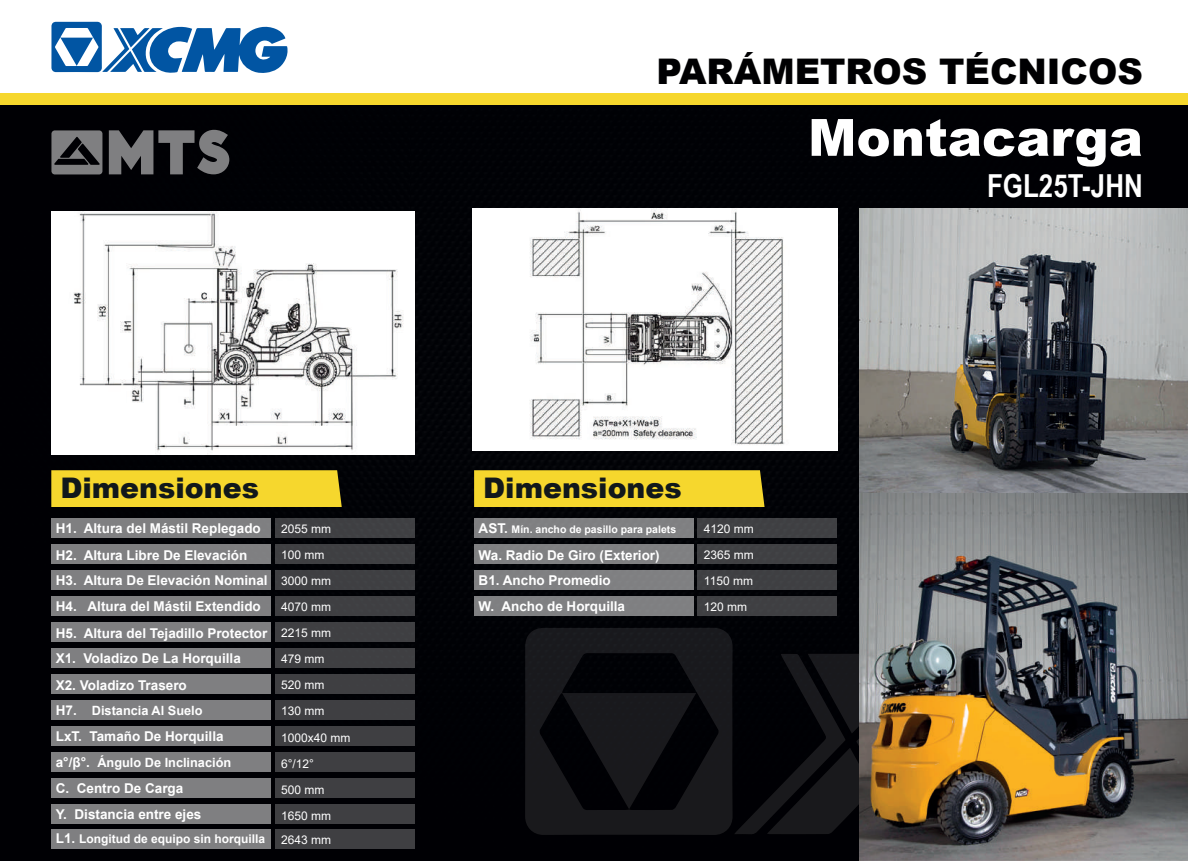
<style>
.page{position:relative;width:1188px;height:861px;background:#fff}
.page>*{position:absolute;margin:0;border:0;box-sizing:border-box;transform-origin:0 0}
.t1{font:900 51.3px "Arial";color:#fff}
.t2{font:900 35.25px "Arial";color:#000002}
.t3{font:700 31.65px "Arial Narrow";color:#fff}
.t4{font:900 28.35px "Arial";color:#11181b}
.t5{font:700 13.5px/25.5px "Arial";color:#fff}
.t6{font:700 12.75px "Arial";color:#fff}
.t7{font:12px/26px "Arial";color:#fff}
.t8{font:700 12px "Arial";color:#fff}
.t9{font:700 10.5px "Arial";color:#fff}
.s1{font-size:13.5px}
</style>
<div class="page">
<div style="left:0;top:104px;width:410px;height:756px;background:#000004"></div>
<div style="left:410px;top:104px;width:777px;height:756px;background:#000105"></div>
<svg style="left:525px;top:627px;width:208px;height:207px;background:#111114"></svg>
<svg style="left:734px;top:646px;width:454px;height:192px;background:#090a0d"></svg>
<div style="left:0;top:41px;width:1188px;height:63px;background:#f6d72d"></div>
<div style="left:0;top:0;width:1188px;height:93px;background:#fff"></div>
<svg style="left:51px;top:22px;width:237px;height:51px"></svg>
<div style="left:51px;top:648px;width:220px;height:19px;background:#7f7f81"></div>
<div style="left:275px;top:518px;width:139px;height:19px;background:#3f4043"></div>
<div style="left:275px;top:544px;width:139px;height:19px;background:#3f3f42"></div>
<div style="left:275px;top:570px;width:139px;height:19px;background:#3f3f42"></div>
<div style="left:275px;top:596px;width:139px;height:19px;background:#3f3f42"></div>
<div style="left:51px;top:470px;width:291px;height:37px;background:#f6d72d"></div>
<div style="left:51px;top:518px;width:220px;height:19px;background:#7f7f81"></div>
<div style="left:51px;top:544px;width:220px;height:19px;background:#7f7f81"></div>
<div style="left:51px;top:570px;width:220px;height:19px;background:#7f7f81"></div>
<div style="left:51px;top:596px;width:220px;height:19px;background:#7f7f81"></div>
<div style="left:51px;top:622px;width:220px;height:19px;background:#7f7f81"></div>
<div style="left:51px;top:674px;width:220px;height:19px;background:#7f7f81"></div>
<div style="left:275px;top:622px;width:139px;height:19px;background:#3f3f42"></div>
<div style="left:51px;top:700px;width:220px;height:19px;background:#7f7f81"></div>
<div style="left:51px;top:726px;width:220px;height:19px;background:#7f7f81"></div>
<div style="left:275px;top:648px;width:139px;height:19px;background:#3f3f42"></div>
<div style="left:275px;top:674px;width:139px;height:19px;background:#3f3f42"></div>
<div style="left:275px;top:700px;width:139px;height:19px;background:#3f3f42"></div>
<div style="left:275px;top:726px;width:139px;height:19px;background:#3f3f42"></div>
<div style="left:51px;top:752px;width:220px;height:19px;background:#7f7f81"></div>
<div style="left:51px;top:778px;width:220px;height:19px;background:#7f7f81"></div>
<div style="left:275px;top:752px;width:139px;height:19px;background:#3f3f42"></div>
<div style="left:275px;top:778px;width:139px;height:19px;background:#3f3f42"></div>
<div style="left:51px;top:804px;width:220px;height:19px;background:#7f7f81"></div>
<div style="left:275px;top:804px;width:139px;height:19px;background:#3f3f42"></div>
<div style="left:51px;top:829px;width:220px;height:19px;background:#7f7f81"></div>
<div style="left:275px;top:829px;width:139px;height:19px;background:#3f3f42"></div>
<div style="left:697px;top:518px;width:140px;height:19px;background:#3f4043"></div>
<div style="left:697px;top:544px;width:140px;height:19px;background:#3f4043"></div>
<div style="left:697px;top:570px;width:140px;height:19px;background:#3f4043"></div>
<div style="left:697px;top:596px;width:140px;height:19px;background:#3f3f42"></div>
<div style="left:474px;top:470px;width:290px;height:37px;background:#f6d72d"></div>
<div style="left:474px;top:518px;width:219px;height:19px;background:#808082"></div>
<div style="left:474px;top:544px;width:219px;height:19px;background:#7f8082"></div>
<div style="left:474px;top:570px;width:219px;height:19px;background:#7f8082"></div>
<div style="left:474px;top:596px;width:219px;height:19px;background:#7f8082"></div>
<img style="left:472px;top:208px;width:366px;height:243px">
<img style="left:51px;top:212px;width:363px;height:242px">
<svg style="left:109px;top:130px;width:120px;height:44px;background:#4f4f52"></svg>
<svg style="left:51px;top:130px;width:51px;height:44px;background:#5d5d5f"></svg>
<img style="left:859px;top:208px;width:329px;height:301px">
<img style="left:859px;top:493px;width:328px;height:366px">
<h3 class="t4" style="left:60px;top:467px;width:200px">Dimensiones</h3>
<p class="t5" style="left:56px;top:514px;width:207px;line-height:27.3px">H1. Altura del Mástil Replegado<br>H2. Altura Libre De Elevación</p>
<p class="t5" style="left:56px;top:567px;width:213px">H3. Altura De Elevación Nominal</p>
<p class="t5" style="left:56px;top:593px;width:213px;line-height:26.8px">H4. Altura del Mástil Extendido<br>H5. Altura del Tejadillo Protector</p>
<p class="t5" style="left:56px;top:645px;width:187px">X1. Voladizo De La Horquilla</p>
<p class="t5" style="left:56px;top:672px;width:133px">X2. Voladizo Trasero</p>
<p class="t6" style="left:56px;top:701px;width:148px"><span class="s1">H7.</span> Distancia Al Suelo</p>
<p class="t5" style="left:56px;top:723px;width:169px">LxT. Tamaño De Horquilla</p>
<p class="t6" style="left:56px;top:752px;width:177px"><span class="s1">a°/β°.</span> Ángulo De Inclinación</p>
<p class="t5" style="left:56px;top:775px;width:129px">C. Centro De Carga</p>
<p class="t7" style="left:281px;top:515px;width:52px">2055 mm<br>100 mm</p>
<p class="t7" style="left:281px;top:568px;width:52px;text-align:justify">3000 mm 4070 mm 2215 mm</p>
<p class="t7" style="left:281px;top:646px;width:71px">479 mm<br>520 mm<br>130 mm<br>1000x40 mm</p>
<p class="t7" style="left:281px;top:750px;width:45px">6°/12°<br>500 mm</p>
<p class="t5" style="left:56px;top:801px;width:147px">Y. Distancia entre ejes</p>
<p class="t7" style="left:281px;top:802px;width:52px">1650 mm</p>
<p class="t8" style="left:56px;top:830px;width:211px"><span class="s1">L1.</span> Longitud de equipo sin horquilla</p>
<p class="t7" style="left:281px;top:826px;width:52px">2643 mm</p>
<h2 class="t2" style="left:656px;top:45px;width:488px">PARÁMETROS TÉCNICOS</h2>
<h1 class="t1" style="left:808px;top:100px;width:336px">Montacarga</h1>
<h3 class="t3" style="left:987px;top:162px;width:157px">FGL25T-JHN</h3>
<h3 class="t4" style="left:483px;top:467px;width:200px">Dimensiones</h3>
<p class="t9" style="left:478px;top:521px;width:199px"><span class="s1">AST.</span> Mín. ancho de pasillo para palets</p>
<p class="t5" style="left:478px;top:542px;width:183px">Wa. Radio De Giro (Exterior)<br>B1. Ancho Promedio<br>W. Ancho de Horquilla</p>
<p class="t7" style="left:704px;top:515px;width:52px">4120 mm<br>2365 mm</p>
<p class="t7" style="left:704px;top:567px;width:51px">1150 mm<br>120 mm</p>
</div>
